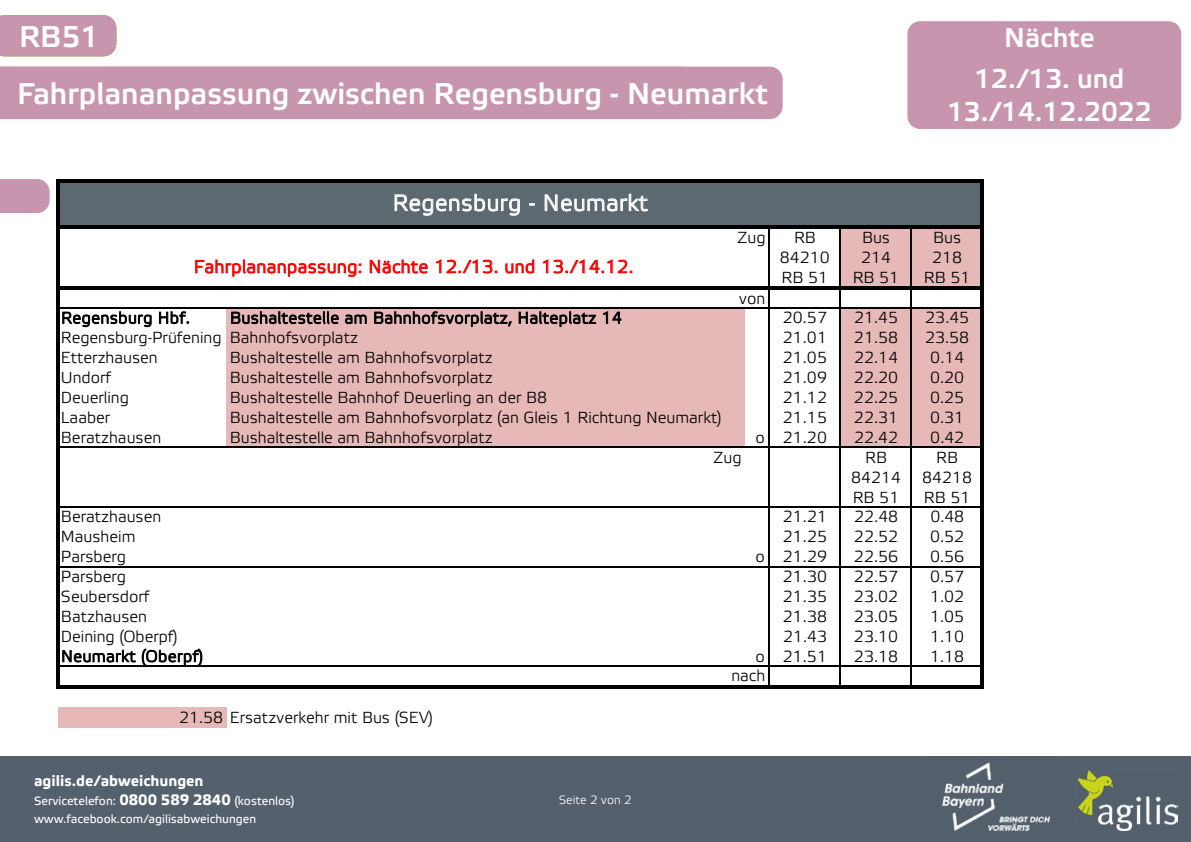
<style>
.page{position:relative;width:1191px;height:842px;background:#fff}
.page>*{position:absolute;margin:0;border:0;box-sizing:border-box;transform-origin:0 0}
.t1{font:500 30px/57.1px "Etelka";color:#fff}
.t2{font:500 27px/40.9px "Etelka";color:#fff;text-align:center}
.t3{font:300 22.6px "Etelka";letter-spacing:.025em;color:#fff}
.t4{font:300 17.8px "Etelka";letter-spacing:.025em;color:#f00}
.t5{font:300 16px "Etelka";color:#000}
.t6{font:300 16px "Etelka";letter-spacing:.03em;color:#000}
.t7{font:700 15px "Etelka Text";color:#fff}
.t8{font:12px/18px "Etelka Text";color:#fff}
.t9{font:300 12px "Etelka";color:#fff}
.s1{font-weight:700;font-size:15px}
</style>
<div class="page">
<div style="left:0;top:757px;width:1191px;height:85px;background:#54616c"></div>
<img style="left:1078px;top:771px;width:100px;height:59px">
<div style="left:0;top:179px;width:50px;height:34px;background:#c795ad"></div>
<img style="left:924px;top:756px;width:135px;height:75px">
<div style="left:907px;top:21px;width:274px;height:108px;background:#c795ad;border-radius:13px"></div>
<div style="left:0;top:67px;width:782px;height:52px;background:#c795ad"></div>
<div style="left:0;top:15px;width:116px;height:41px;background:#c795ad"></div>
<div style="left:58px;top:181px;width:924px;height:47px;background:#5d6971"></div>
<div style="left:840px;top:227px;width:142px;height:20px;background:#e6b8b7"></div>
<div style="left:840px;top:247px;width:142px;height:20px;background:#e6b8b7"></div>
<div style="left:840px;top:267px;width:142px;height:21px;background:#e6b8b7"></div>
<div style="left:226px;top:308px;width:519px;height:20px;background:#e6b8b7"></div>
<div style="left:840px;top:308px;width:142px;height:20px;background:#e6b8b7"></div>
<div style="left:226px;top:328px;width:519px;height:20px;background:#e6b8b7"></div>
<div style="left:840px;top:328px;width:142px;height:20px;background:#e6b8b7"></div>
<div style="left:226px;top:348px;width:519px;height:20px;background:#e6b8b7"></div>
<div style="left:840px;top:348px;width:142px;height:20px;background:#e6b8b7"></div>
<div style="left:226px;top:368px;width:519px;height:20px;background:#e6b8b7"></div>
<div style="left:840px;top:368px;width:142px;height:20px;background:#e6b8b7"></div>
<div style="left:226px;top:388px;width:519px;height:20px;background:#e6b8b7"></div>
<div style="left:840px;top:388px;width:142px;height:20px;background:#e6b8b7"></div>
<div style="left:226px;top:408px;width:519px;height:20px;background:#e6b8b7"></div>
<div style="left:840px;top:408px;width:142px;height:20px;background:#e6b8b7"></div>
<div style="left:226px;top:428px;width:519px;height:20px;background:#e6b8b7"></div>
<div style="left:840px;top:428px;width:142px;height:20px;background:#e6b8b7"></div>
<div style="left:58px;top:707px;width:169px;height:20px;background:#e6b8b7"></div>
<hr style="left:56px;top:179px;width:3px;height:108px;background:#000">
<hr style="left:768px;top:229px;width:1px;height:58px;background:#000">
<hr style="left:839px;top:229px;width:1px;height:58px;background:#000">
<hr style="left:910px;top:229px;width:1px;height:58px;background:#000">
<svg style="left:768px;top:290px;width:1px;height:17px"></svg>
<hr style="left:768px;top:309px;width:1px;height:138px;background:#000">
<hr style="left:839px;top:290px;width:1px;height:216px;background:#000">
<hr style="left:910px;top:290px;width:1px;height:216px;background:#000">
<hr style="left:768px;top:448px;width:1px;height:118px;background:#000">
<hr style="left:768px;top:568px;width:1px;height:98px;background:#000">
<hr style="left:56px;top:290px;width:3px;height:399px;background:#000">
<hr style="left:980px;top:182px;width:3px;height:507px;background:#000">
<svg style="left:768px;top:667px;width:1px;height:19px"></svg>
<hr style="left:839px;top:508px;width:1px;height:178px;background:#000">
<hr style="left:910px;top:508px;width:1px;height:178px;background:#000">
<hr style="left:59px;top:179px;width:924px;height:3px;background:#000">
<hr style="left:59px;top:226px;width:924px;height:3px;background:#000">
<hr style="left:56px;top:287px;width:924px;height:3px;background:#000">
<hr style="left:59px;top:307px;width:921px;height:2px;background:#000">
<hr style="left:59px;top:447px;width:921px;height:1px;background:#000">
<hr style="left:59px;top:506px;width:921px;height:2px;background:#000">
<hr style="left:59px;top:566px;width:921px;height:2px;background:#000">
<hr style="left:59px;top:666px;width:921px;height:1px;background:#000">
<hr style="left:59px;top:686px;width:924px;height:3px;background:#000">
<h1 class="t1" style="left:17px;top:9px;width:752px;text-indent:45px">51<br>Fahrplananpassung zwischen Regensburg - Neumarkt</h1>
<h1 class="t1" style="left:19px;top:9px;width:82px">RB26</h1>
<h1 class="t1" style="left:436px;top:66px;width:236px">Ebern - Bamberg</h1>
<h2 class="t2" style="left:974px;top:19px;width:152px">Nächte<br>12./13. und</h2>
<h2 class="t2" style="left:947px;top:92px;width:206px">13./14.12.2022</h2>
<h3 class="t3" style="left:393px;top:190px;width:256px">Regensburg - Neumarkt</h3>
<p class="t4" style="left:194px;top:257px;width:441px">Fahrplananpassung: Nächte 12./13. und 13./14.12.</p>
<p class="t5" style="left:737px;top:228px;width:29px">Zug</p>
<p class="t5" style="left:739px;top:289px;width:28px">von</p>
<p class="t5" style="left:794px;top:228px;width:23px">RB</p>
<p class="t5" style="left:862px;top:228px;width:29px">Bus</p>
<p class="t5" style="left:933px;top:228px;width:29px">Bus</p>
<p class="t5" style="left:780px;top:248px;width:51px">84210</p>
<p class="t5" style="left:861px;top:248px;width:31px">214</p>
<p class="t5" style="left:932px;top:248px;width:32px">218</p>
<p class="t5" style="left:781px;top:268px;width:48px">RB 51</p>
<p class="t5" style="left:852px;top:268px;width:48px">RB 51</p>
<p class="t5" style="left:924px;top:268px;width:48px">RB 51</p>
<p class="t6" style="left:61px;top:309px;width:130px">Regensburg Hbf.</p>
<p class="t6" style="left:230px;top:309px;width:393px">Bushaltestelle am Bahnhofsvorplatz, Halteplatz 14</p>
<p class="t5" style="left:783px;top:309px;width:46px">20.57</p>
<p class="t5" style="left:854px;top:309px;width:45px">21.45</p>
<p class="t5" style="left:925px;top:309px;width:45px">23.45</p>
<p class="t5" style="left:61px;top:329px;width:298px">Regensburg-Prüfening Bahnhofsvorplatz</p>
<p class="t5" style="left:783px;top:329px;width:46px">21.01</p>
<p class="t5" style="left:854px;top:329px;width:46px">21.58</p>
<p class="t5" style="left:925px;top:329px;width:46px">23.58</p>
<p class="t5" style="left:61px;top:349px;width:98px">Etterzhausen</p>
<p class="t5" style="left:230px;top:349px;width:264px">Bushaltestelle am Bahnhofsvorplatz</p>
<p class="t5" style="left:783px;top:349px;width:46px">21.05</p>
<p class="t5" style="left:854px;top:349px;width:46px">22.14</p>
<p class="t5" style="left:930px;top:349px;width:36px">0.14</p>
<p class="t5" style="left:61px;top:368px;width:52px">Undorf</p>
<p class="t5" style="left:230px;top:368px;width:264px">Bushaltestelle am Bahnhofsvorplatz</p>
<p class="t5" style="left:783px;top:368px;width:46px">21.09</p>
<p class="t5" style="left:854px;top:368px;width:46px">22.20</p>
<p class="t5" style="left:930px;top:368px;width:36px">0.20</p>
<p class="t5" style="left:61px;top:388px;width:69px">Deuerling</p>
<p class="t5" style="left:230px;top:388px;width:319px">Bushaltestelle Bahnhof Deuerling an der B8</p>
<p class="t5" style="left:783px;top:388px;width:46px">21.12</p>
<p class="t5" style="left:854px;top:388px;width:46px">22.25</p>
<p class="t5" style="left:930px;top:388px;width:36px">0.25</p>
<p class="t5" style="left:61px;top:408px;width:51px">Laaber</p>
<p class="t5" style="left:230px;top:408px;width:493px">Bushaltestelle am Bahnhofsvorplatz (an Gleis 1 Richtung Neumarkt)</p>
<p class="t5" style="left:783px;top:408px;width:46px">21.15</p>
<p class="t5" style="left:854px;top:408px;width:46px">22.31</p>
<p class="t5" style="left:930px;top:408px;width:36px">0.31</p>
<p class="t5" style="left:61px;top:428px;width:102px">Beratzhausen</p>
<p class="t5" style="left:230px;top:428px;width:264px">Bushaltestelle am Bahnhofsvorplatz</p>
<p class="t5" style="left:755px;top:428px;width:73px">o 21.20</p>
<p class="t5" style="left:854px;top:428px;width:45px">22.42</p>
<p class="t5" style="left:930px;top:428px;width:35px">0.42</p>
<p class="t5" style="left:713px;top:448px;width:29px">Zug</p>
<p class="t5" style="left:865px;top:448px;width:23px">RB</p>
<p class="t5" style="left:936px;top:448px;width:23px">RB</p>
<p class="t5" style="left:851px;top:468px;width:51px">84214</p>
<p class="t5" style="left:922px;top:468px;width:51px">84218</p>
<p class="t5" style="left:853px;top:488px;width:48px">RB 51</p>
<p class="t5" style="left:924px;top:488px;width:48px">RB 51</p>
<p class="t5" style="left:61px;top:508px;width:102px">Beratzhausen</p>
<p class="t5" style="left:783px;top:508px;width:46px">21.21</p>
<p class="t5" style="left:854px;top:508px;width:45px">22.48</p>
<p class="t5" style="left:930px;top:508px;width:35px">0.48</p>
<p class="t5" style="left:61px;top:528px;width:76px">Mausheim</p>
<p class="t5" style="left:783px;top:528px;width:46px">21.25</p>
<p class="t5" style="left:854px;top:528px;width:46px">22.52</p>
<p class="t5" style="left:930px;top:528px;width:36px">0.52</p>
<p class="t5" style="left:61px;top:548px;width:66px">Parsberg</p>
<p class="t5" style="left:755px;top:548px;width:73px">o 21.29</p>
<p class="t5" style="left:854px;top:548px;width:46px">22.56</p>
<p class="t5" style="left:930px;top:548px;width:36px">0.56</p>
<p class="t5" style="left:61px;top:567px;width:66px">Parsberg</p>
<p class="t5" style="left:783px;top:567px;width:46px">21.30</p>
<p class="t5" style="left:854px;top:567px;width:46px">22.57</p>
<p class="t5" style="left:930px;top:567px;width:36px">0.57</p>
<p class="t5" style="left:61px;top:587px;width:90px">Seubersdorf</p>
<p class="t5" style="left:783px;top:587px;width:46px">21.35</p>
<p class="t5" style="left:854px;top:587px;width:46px">23.02</p>
<p class="t5" style="left:930px;top:587px;width:36px">1.02</p>
<p class="t5" style="left:61px;top:607px;width:88px">Batzhausen</p>
<p class="t5" style="left:783px;top:607px;width:46px">21.38</p>
<p class="t5" style="left:854px;top:607px;width:46px">23.05</p>
<p class="t5" style="left:930px;top:607px;width:36px">1.05</p>
<p class="t5" style="left:61px;top:627px;width:118px">Deining (Oberpf)</p>
<p class="t5" style="left:783px;top:627px;width:45px">21.43</p>
<p class="t5" style="left:854px;top:627px;width:46px">23.10</p>
<p class="t5" style="left:930px;top:627px;width:36px">1.10</p>
<p class="t6" style="left:61px;top:647px;width:143px">Neumarkt (Oberpf)</p>
<p class="t5" style="left:755px;top:647px;width:73px">o 21.51</p>
<p class="t5" style="left:854px;top:647px;width:46px">23.18</p>
<p class="t5" style="left:930px;top:647px;width:36px">1.18</p>
<p class="t5" style="left:179px;top:708px;width:255px">21.58 Ersatzverkehr mit Bus (SEV)</p>
<p class="t7" style="left:34px;top:772px;width:171px">agilis.de/abweichungen</p>
<p class="t8" style="left:34px;top:792px;width:262px">Servicetelefon: <span class="s1">0800 589 2840</span> (kostenlos) www.facebook.com/agilisabweichungen</p>
<p class="t9" style="left:559px;top:793px;width:74px">Seite 2 von 2</p>
<p class="t5" style="left:731px;top:667px;width:35px">nach</p>
</div>
